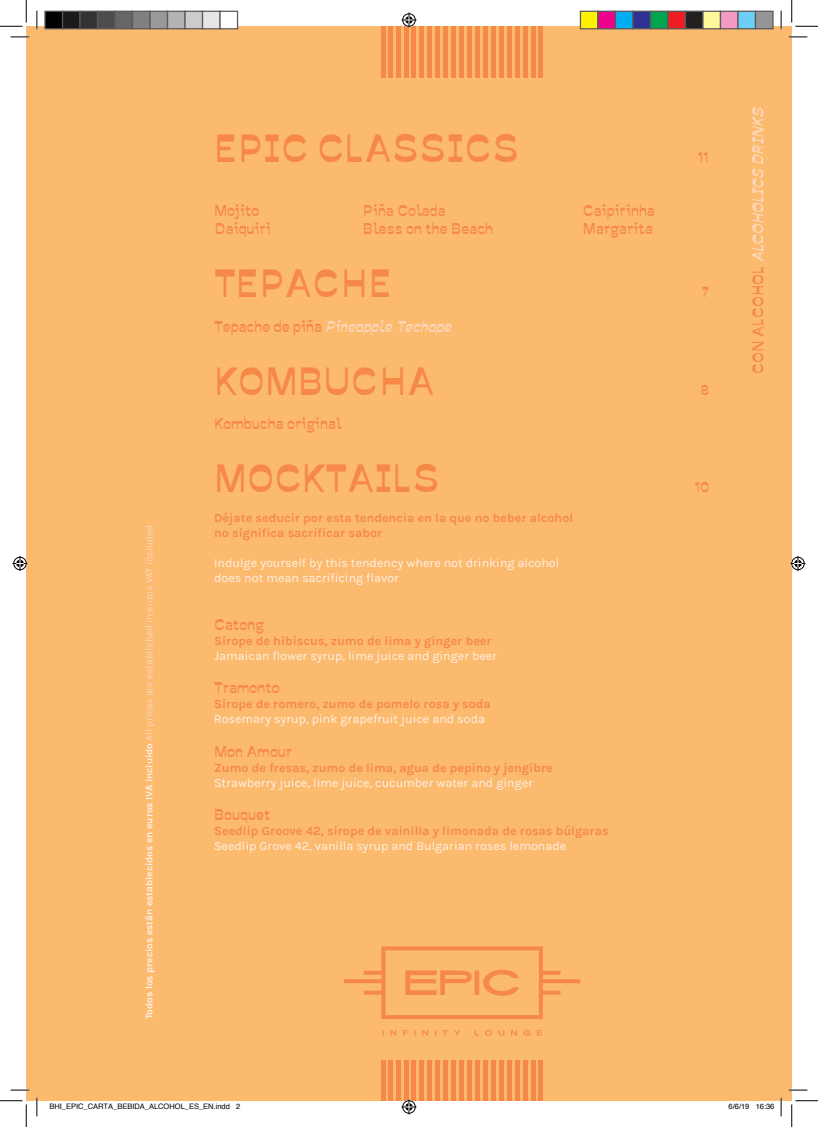
<style>
.page{position:relative;width:818px;height:1127px;background:#fff}
.page>*{position:absolute;margin:0;border:0;box-sizing:border-box;transform-origin:0 0}
.t1{font:37.5px "Savate";color:#f68947}
.t2{font:15px "Savate";color:#f68947}
.t3{font:15px "Savate Italique";color:#fdd8bd}
.t4{font:13.75px "Savate";color:#f68947}
.t5{font:12.5px/15px "Karla";color:#fef1e7}
.t6{font:700 12.5px/15px "Karla";color:#f68947}
.t7{font:700 10px "Karla";color:#fef1e7}
.t8{font:7.5px "Helvetica";color:#000}
.s1{font-weight:400;color:#fdd8bd}
.s2{font-family:"Savate";color:#f68947}
</style>
<div class="page">
<div style="left:26px;top:26px;width:766px;height:1074px;background:#fcba6e"></div>
<hr style="left:539px;top:26px;width:4px;height:51px;background:#f68947">
<hr style="left:531px;top:26px;width:4px;height:51px;background:#f68947">
<hr style="left:523px;top:26px;width:4px;height:51px;background:#f68947">
<hr style="left:515px;top:26px;width:4px;height:51px;background:#f68947">
<hr style="left:507px;top:26px;width:4px;height:51px;background:#f68947">
<hr style="left:499px;top:26px;width:4px;height:51px;background:#f68947">
<hr style="left:451px;top:26px;width:4px;height:51px;background:#f68947">
<hr style="left:491px;top:26px;width:4px;height:51px;background:#f68947">
<hr style="left:443px;top:26px;width:4px;height:51px;background:#f68947">
<hr style="left:483px;top:26px;width:4px;height:51px;background:#f68947">
<hr style="left:435px;top:26px;width:4px;height:51px;background:#f68947">
<hr style="left:475px;top:26px;width:4px;height:51px;background:#f68947">
<hr style="left:427px;top:26px;width:4px;height:51px;background:#f68947">
<hr style="left:404px;top:26px;width:4px;height:51px;background:#f68947">
<hr style="left:467px;top:26px;width:4px;height:51px;background:#f68947">
<hr style="left:420px;top:26px;width:4px;height:51px;background:#f68947">
<hr style="left:396px;top:26px;width:4px;height:51px;background:#f68947">
<hr style="left:459px;top:26px;width:4px;height:51px;background:#f68947">
<hr style="left:412px;top:26px;width:4px;height:51px;background:#f68947">
<hr style="left:388px;top:26px;width:4px;height:51px;background:#f68947">
<hr style="left:381px;top:26px;width:4px;height:51px;background:#f68947">
<svg style="left:344px;top:946px;width:236px;height:89px"></svg>
<hr style="left:539px;top:1059px;width:4px;height:41px;background:#f68947">
<hr style="left:531px;top:1059px;width:4px;height:41px;background:#f68947">
<hr style="left:523px;top:1059px;width:4px;height:41px;background:#f68947">
<hr style="left:515px;top:1059px;width:4px;height:41px;background:#f68947">
<hr style="left:507px;top:1059px;width:4px;height:41px;background:#f68947">
<hr style="left:499px;top:1059px;width:4px;height:41px;background:#f68947">
<hr style="left:451px;top:1059px;width:4px;height:41px;background:#f68947">
<hr style="left:491px;top:1059px;width:4px;height:41px;background:#f68947">
<hr style="left:443px;top:1059px;width:4px;height:41px;background:#f68947">
<hr style="left:483px;top:1059px;width:4px;height:41px;background:#f68947">
<hr style="left:435px;top:1059px;width:4px;height:41px;background:#f68947">
<hr style="left:475px;top:1059px;width:4px;height:41px;background:#f68947">
<hr style="left:427px;top:1059px;width:4px;height:41px;background:#f68947">
<hr style="left:404px;top:1059px;width:4px;height:41px;background:#f68947">
<hr style="left:467px;top:1059px;width:4px;height:41px;background:#f68947">
<hr style="left:420px;top:1059px;width:4px;height:41px;background:#f68947">
<hr style="left:396px;top:1059px;width:4px;height:41px;background:#f68947">
<hr style="left:459px;top:1059px;width:4px;height:41px;background:#f68947">
<hr style="left:412px;top:1059px;width:4px;height:41px;background:#f68947">
<hr style="left:388px;top:1059px;width:4px;height:41px;background:#f68947">
<hr style="left:381px;top:1059px;width:4px;height:41px;background:#f68947">
<svg style="left:11px;top:36px;width:18px;height:2px"></svg>
<svg style="left:788px;top:36px;width:19px;height:2px"></svg>
<svg style="left:11px;top:1089px;width:18px;height:1px"></svg>
<svg style="left:788px;top:1089px;width:19px;height:1px"></svg>
<svg style="left:36px;top:11px;width:2px;height:18px"></svg>
<svg style="left:36px;top:1097px;width:2px;height:18px"></svg>
<svg style="left:780px;top:11px;width:2px;height:18px"></svg>
<svg style="left:0;top:0;width:27px;height:27px"></svg>
<svg style="left:0;top:1100px;width:27px;height:26px"></svg>
<svg style="left:791px;top:0;width:27px;height:27px"></svg>
<svg style="left:791px;top:1100px;width:27px;height:26px"></svg>
<svg style="left:401px;top:13px;width:15px;height:15px"></svg>
<svg style="left:401px;top:1099px;width:15px;height:15px"></svg>
<svg style="left:13px;top:556px;width:15px;height:15px"></svg>
<svg style="left:790px;top:556px;width:15px;height:15px"></svg>
<div style="left:45px;top:11px;width:18px;height:18px;background:#000"></div>
<div style="left:44px;top:11px;width:19px;height:18px;border:1px solid #595959"></div>
<div style="left:63px;top:11px;width:17px;height:18px;background:#1a1a1a"></div>
<div style="left:62px;top:11px;width:19px;height:18px;border:1px solid #595959"></div>
<div style="left:80px;top:11px;width:18px;height:18px;background:#333"></div>
<div style="left:79px;top:11px;width:19px;height:18px;border:1px solid #595959"></div>
<div style="left:98px;top:11px;width:17px;height:18px;background:#4d4d4d"></div>
<div style="left:97px;top:11px;width:19px;height:18px;border:1px solid #595959"></div>
<div style="left:115px;top:11px;width:18px;height:18px;background:#666"></div>
<div style="left:114px;top:11px;width:19px;height:18px;border:1px solid #595959"></div>
<div style="left:133px;top:11px;width:17px;height:18px;background:#808080"></div>
<div style="left:132px;top:11px;width:19px;height:18px;border:1px solid #595959"></div>
<div style="left:150px;top:11px;width:18px;height:18px;background:#999"></div>
<div style="left:149px;top:11px;width:19px;height:18px;border:1px solid #595959"></div>
<div style="left:168px;top:11px;width:17px;height:18px;background:#b3b3b3"></div>
<div style="left:167px;top:11px;width:19px;height:18px;border:1px solid #595959"></div>
<div style="left:185px;top:11px;width:18px;height:18px;background:#ccc"></div>
<div style="left:184px;top:11px;width:19px;height:18px;border:1px solid #595959"></div>
<div style="left:203px;top:11px;width:17px;height:18px;background:#e6e6e6"></div>
<div style="left:202px;top:11px;width:19px;height:18px;border:1px solid #595959"></div>
<div style="left:220px;top:11px;width:18px;height:18px;background:#fff"></div>
<div style="left:219px;top:11px;width:19px;height:18px;border:1px solid #595959"></div>
<div style="left:580px;top:11px;width:18px;height:18px;background:#fff101"></div>
<div style="left:580px;top:11px;width:18px;height:18px;border:1px solid #595959"></div>
<div style="left:598px;top:11px;width:17px;height:18px;background:#ed028c"></div>
<div style="left:597px;top:11px;width:19px;height:18px;border:1px solid #595959"></div>
<div style="left:615px;top:11px;width:18px;height:18px;background:#00aeef"></div>
<div style="left:615px;top:11px;width:18px;height:18px;border:1px solid #595959"></div>
<div style="left:633px;top:11px;width:17px;height:18px;background:#2e3092"></div>
<div style="left:632px;top:11px;width:19px;height:18px;border:1px solid #595959"></div>
<div style="left:650px;top:11px;width:18px;height:18px;background:#00a54f"></div>
<div style="left:650px;top:11px;width:18px;height:18px;border:1px solid #595959"></div>
<div style="left:668px;top:11px;width:17px;height:18px;background:#ee1d23"></div>
<div style="left:667px;top:11px;width:19px;height:18px;border:1px solid #595959"></div>
<div style="left:685px;top:11px;width:18px;height:18px;background:#231f20"></div>
<div style="left:685px;top:11px;width:18px;height:18px;border:1px solid #595959"></div>
<div style="left:703px;top:11px;width:17px;height:18px;background:#fff79a"></div>
<div style="left:702px;top:11px;width:19px;height:18px;border:1px solid #595959"></div>
<div style="left:720px;top:11px;width:18px;height:18px;background:#f499c2"></div>
<div style="left:720px;top:11px;width:18px;height:18px;border:1px solid #595959"></div>
<div style="left:738px;top:11px;width:17px;height:18px;background:#6bcff6"></div>
<div style="left:737px;top:11px;width:19px;height:18px;border:1px solid #595959"></div>
<div style="left:755px;top:11px;width:18px;height:18px;background:#939598"></div>
<div style="left:755px;top:11px;width:18px;height:18px;border:1px solid #595959"></div>
<svg style="left:756px;top:1097px;width:26px;height:18px"></svg>
<p class="t7" style="left:143px;top:1018px;width:495px;rotate:-90deg">Todos los precios están establecidos en euros IVA incluido <span class="s1">All prices are established in euros VAT included</span></p>
<h1 class="t1" style="left:214px;top:125px;width:307px">EPIC CLASSICS</h1>
<p class="t2" style="left:214px;top:201px;width:47px">Mojito</p>
<p class="t2" style="left:363px;top:201px;width:84px">Piña Colada</p>
<p class="t2" style="left:583px;top:201px;width:74px">Caipirinha</p>
<p class="t2" style="left:214px;top:219px;width:58px">Daiquiri</p>
<p class="t2" style="left:363px;top:219px;width:132px">Bless on the Beach</p>
<p class="t2" style="left:583px;top:219px;width:72px">Margarita</p>
<h1 class="t1" style="left:214px;top:260px;width:180px">TEPACHE</h1>
<p class="t3" style="left:214px;top:317px;width:239px"><span class="s2">Tepache de piña</span> Pineapple Techape</p>
<h1 class="t1" style="left:214px;top:357px;width:222px">KOMBUCHA</h1>
<p class="t2" style="left:214px;top:414px;width:129px">Kombucha original</p>
<h1 class="t1" style="left:214px;top:455px;width:227px">MOCKTAILS</h1>
<p class="t6" style="left:214px;top:510px;width:361px">Déjate seducir por esta tendencia en la que no beber alcohol no significa sacrificar sabor</p>
<p class="t5" style="left:214px;top:555px;width:347px">Indulge yourself by this tendency where not drinking alcohol does not mean sacrificing flavor</p>
<p class="t2" style="left:214px;top:615px;width:51px">Catong</p>
<p class="t6" style="left:214px;top:633px;width:279px">Sirope de hibiscus, zumo de lima y ginger beer</p>
<p class="t5" style="left:214px;top:648px;width:284px">Jamaican flower syrup, lime juice and ginger beer</p>
<p class="t2" style="left:214px;top:678px;width:67px">Tramonto</p>
<p class="t6" style="left:214px;top:696px;width:278px">Sirope de romero, zumo de pomelo rosa y soda</p>
<p class="t5" style="left:214px;top:711px;width:273px">Rosemary syrup, pink grapefruit juice and soda</p>
<p class="t2" style="left:214px;top:741px;width:80px">Mon Amour</p>
<p class="t6" style="left:214px;top:759px;width:340px">Zumo de fresas, zumo de lima, agua de pepino y jengibre</p>
<p class="t5" style="left:214px;top:774px;width:320px">Strawberry juice, lime juice, cucumber water and ginger</p>
<p class="t2" style="left:214px;top:804px;width:58px">Bouquet</p>
<p class="t6" style="left:214px;top:822px;width:396px">Seedlip Groove 42, sirope de vainilla y limonada de rosas búlgaras</p>
<p class="t5" style="left:214px;top:837px;width:354px">Seedlip Grove 42, vanilla syrup and Bulgarian roses lemonade</p>
<p class="t4" style="left:697px;top:148px;width:13px">11</p>
<p class="t4" style="left:702px;top:283px;width:9px">7</p>
<p class="t4" style="left:700px;top:381px;width:10px">8</p>
<p class="t4" style="left:694px;top:478px;width:16px">10</p>
<p class="t3" style="left:748px;top:374px;width:269px;rotate:-90deg"><span class="s2">CON ALCOHOL</span> ALCOHOLICS DRINKS</p>
<p class="t8" style="left:49px;top:1100px;width:192px">BHI_EPIC_CARTA_BEBIDA_ALCOHOL_ES_EN.indd 2</p>
<p class="t8" style="left:728px;top:1100px;width:47px">6/6/19 16:36</p>
</div>
